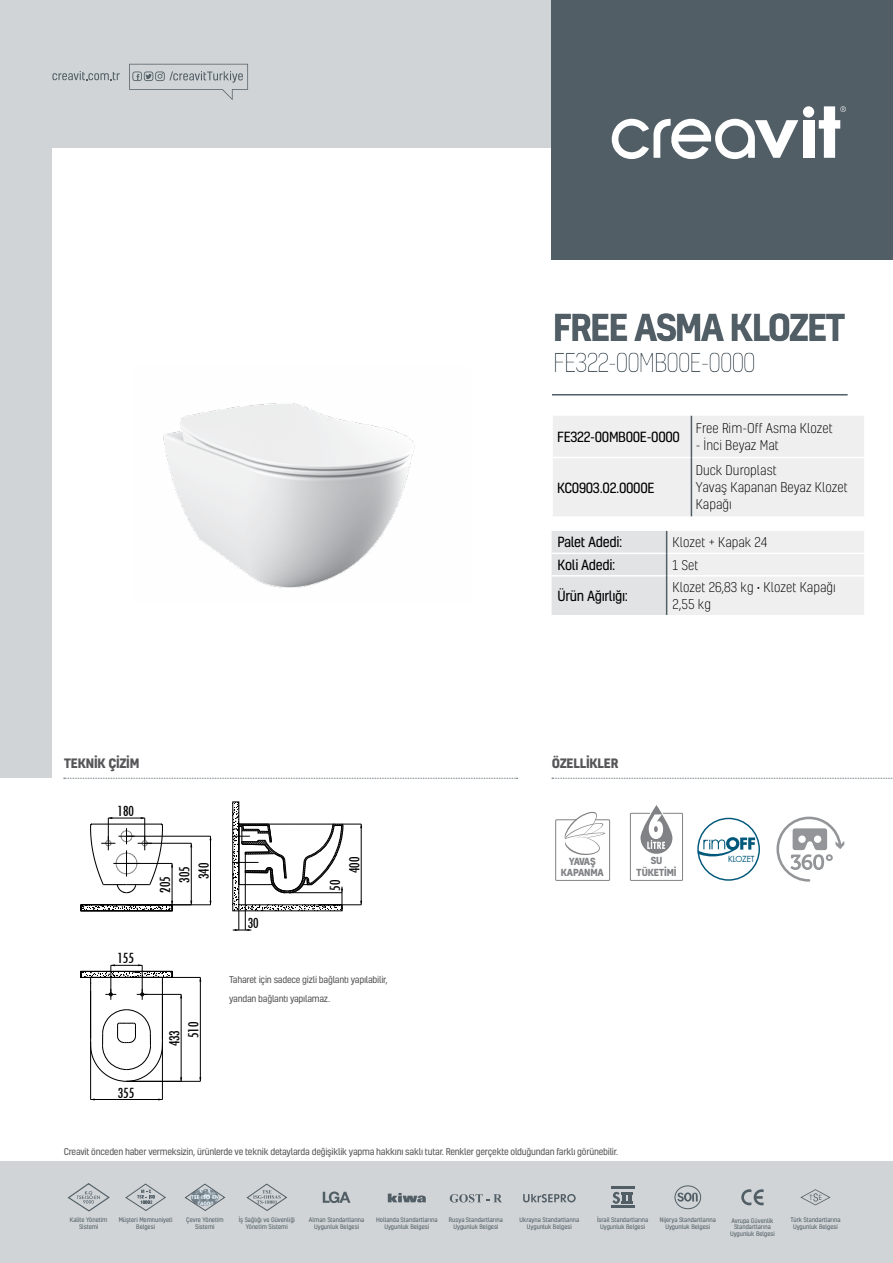
<style>
.page{position:relative;width:893px;height:1263px;background:#fff}
.page>*{position:absolute;margin:0;border:0;box-sizing:border-box;transform-origin:0 0}
.t1{font:700 36px "Kelson";letter-spacing:-.06em;color:#525e66}
.t2{font:300 25.2px "Kelson";letter-spacing:-.06em;color:#525e66}
.t3{font:13.5px "Kelson";letter-spacing:-.025em;color:#000}
.t4{font:13.35px/19.2px "Futura Condensed FH";color:#000}
.t5{font:300 12.9px/17.2px "Kelson";color:#000}
.t6{font:700 12.45px "Kelson";letter-spacing:-.025em;color:#565659}
.t7{font:700 9.45px/11.2px "Kelson";letter-spacing:-.02em;color:#808285;text-align:center}
.t8{font:9px/19.2px "Kelson";letter-spacing:-.025em;color:#565659}
.t9{font:7.95px "Futura Book FH";letter-spacing:-.025em;color:#00587b}
.t10{font:6px/6.6px "Kelson";color:#525e66;text-align:center}
</style>
<div class="page">
<div style="left:0;top:0;width:552px;height:778px;background:#d0d4d6"></div>
<div style="left:52px;top:148px;width:518px;height:636px;background:#fff"></div>
<svg style="left:552px;top:531px;width:312px;height:84px"></svg>
<hr style="left:666px;top:576px;width:1px;height:39px;background:#525e66">
<div style="left:552px;top:0;width:341px;height:259px;background:#525e66"></div>
<div style="left:803px;top:106px;width:11px;height:12px;background:#fff;border-radius:50%"></div>
<svg style="left:819px;top:106px;width:27px;height:52px"></svg>
<div style="left:803px;top:120px;width:11px;height:38px;background:#fff"></div>
<svg style="left:612px;top:119px;width:186px;height:40px"></svg>
<svg style="left:552px;top:778px;width:341px;height:1px"></svg>
<hr style="left:552px;top:394px;width:296px;height:1px;background:#525e66">
<div style="left:0;top:1161px;width:893px;height:102px;background:#d0d4d6"></div>
<svg style="left:68px;top:1183px;width:42px;height:28px"></svg>
<svg style="left:125px;top:1183px;width:41px;height:28px"></svg>
<svg style="left:184px;top:1183px;width:42px;height:28px"></svg>
<svg style="left:246px;top:1183px;width:41px;height:28px"></svg>
<svg style="left:323px;top:1191px;width:27px;height:12px"></svg>
<svg style="left:388px;top:1193px;width:38px;height:9px"></svg>
<svg style="left:450px;top:1194px;width:52px;height:8px"></svg>
<svg style="left:523px;top:1194px;width:53px;height:8px"></svg>
<hr style="left:611px;top:1205px;width:23px;height:3px;background:#525e66">
<svg style="left:612px;top:1191px;width:21px;height:13px"></svg>
<hr style="left:611px;top:1186px;width:23px;height:3px;background:#525e66">
<svg style="left:677px;top:1192px;width:21px;height:9px"></svg>
<div style="left:675px;top:1185px;width:26px;height:24px;border:1px solid #525e66;border-radius:50%"></div>
<svg style="left:800px;top:1189px;width:31px;height:16px"></svg>
<svg style="left:741px;top:1189px;width:23px;height:16px"></svg>
<div style="left:553px;top:416px;width:311px;height:100px;background:#efeff0"></div>
<hr style="left:553px;top:457px;width:138px;height:1px;background:#fff">
<hr style="left:692px;top:457px;width:172px;height:1px;background:#fff">
<hr style="left:691px;top:416px;width:1px;height:41px;background:#525e66">
<hr style="left:691px;top:457px;width:1px;height:59px;background:#525e66">
<svg style="left:52px;top:71px;width:68px;height:9px"></svg>
<svg style="left:129px;top:64px;width:119px;height:36px"></svg>
<img style="left:163px;top:403px;width:252px;height:185px">
<svg style="left:91px;top:1009px;width:72px;height:73px"></svg>
<hr style="left:162px;top:996px;width:1px;height:43px;background:#000">
<hr style="left:90px;top:977px;width:1px;height:68px;background:#000">
<hr style="left:142px;top:994px;width:39px;height:1px;background:#000">
<hr style="left:181px;top:994px;width:1px;height:87px;background:#000">
<hr style="left:127px;top:977px;width:73px;height:1px;background:#000">
<hr style="left:127px;top:1081px;width:73px;height:1px;background:#000">
<hr style="left:200px;top:977px;width:1px;height:104px;background:#000">
<hr style="left:162px;top:1042px;width:1px;height:57px;background:#000">
<hr style="left:90px;top:1042px;width:1px;height:57px;background:#000">
<hr style="left:91px;top:1099px;width:71px;height:1px;background:#000">
<svg style="left:80px;top:964px;width:93px;height:36px"></svg>
<svg style="left:64px;top:778px;width:454px;height:153px"></svg>
<div style="left:697px;top:818px;width:63px;height:63px;border:1px solid #00587b;border-radius:50%"></div>
<svg style="left:697px;top:837px;width:58px;height:23px"></svg>
<svg style="left:776px;top:817px;width:68px;height:65px"></svg>
<div style="left:630px;top:813px;width:53px;height:68px;border:1px solid #808285"></div>
<svg style="left:639px;top:805px;width:34px;height:49px"></svg>
<div style="left:555px;top:819px;width:55px;height:62px;border:1px solid #808285"></div>
<svg style="left:564px;top:812px;width:41px;height:43px"></svg>
<h1 class="t1" style="left:553px;top:301px;width:295px">FREE ASMA KLOZET</h1>
<h2 class="t2" style="left:553px;top:347px;width:205px">FE322-00MB00E-0000</h2>
<h3 class="t3" style="left:557px;top:427px;width:124px">FE322-00MB00E-0000</h3>
<h3 class="t3" style="left:557px;top:478px;width:99px">KC0903.02.0000E</h3>
<h3 class="t5" style="left:696px;top:419px;width:139px">Free Rim-Off Asma Klozet</h3>
<h3 class="t5" style="left:696px;top:436px;width:85px">- İnci Beyaz Mat</h3>
<h3 class="t5" style="left:696px;top:461px;width:154px">Duck Duroplast<br>Yavaş Kapanan Beyaz Klozet<br>Kapağı</h3>
<h3 class="t3" style="left:558px;top:533px;width:66px">Palet Adedi:</h3>
<h3 class="t5" style="left:673px;top:533px;width:96px">Klozet + Kapak 24</h3>
<h3 class="t3" style="left:558px;top:556px;width:59px">Koli Adedi:</h3>
<h3 class="t5" style="left:673px;top:556px;width:27px">1 Set</h3>
<h3 class="t3" style="left:558px;top:586px;width:72px">Ürün Ağırlığı:</h3>
<h3 class="t5" style="left:673px;top:578px;width:165px">Klozet 26,83 kg • Klozet Kapağı<br>2,55 kg</h3>
<h3 class="t6" style="left:64px;top:754px;width:77px">TEKNİK ÇİZİM</h3>
<h3 class="t6" style="left:552px;top:754px;width:68px">ÖZELLİKLER</h3>
<h3 class="t4" style="left:118px;top:801px;width:18px">180</h3>
<h3 class="t4" style="left:117px;top:949px;width:18px">155</h3>
<h3 class="t4" style="left:118px;top:1083px;width:18px">355</h3>
<h3 class="t4" style="left:155px;top:893px;width:18px;rotate:-90deg">205</h3>
<h3 class="t4" style="left:175px;top:883px;width:18px;rotate:-90deg">305</h3>
<h3 class="t4" style="left:194px;top:879px;width:18px;rotate:-90deg">340</h3>
<h3 class="t4" style="left:165px;top:1038px;width:18px;text-indent:-8px;rotate:-90deg">433<br>510</h3>
<h3 class="t4" style="left:248px;top:913px;width:12px">30</h3>
<h3 class="t4" style="left:325px;top:891px;width:12px;rotate:-90deg">50</h3>
<h3 class="t4" style="left:345px;top:873px;width:18px;rotate:-90deg">400</h3>
<h3 class="t8" style="left:229px;top:970px;width:160px">Taharet için sadece gizli bağlantı yapılabilir, yandan bağlantı yapılamaz.</h3>
<h3 class="t7" style="left:561px;top:855px;width:45px">YAVAŞ<br>KAPANMA</h3>
<h3 class="t7" style="left:636px;top:855px;width:42px">SU<br>TÜKETİMİ</h3>
<h3 class="t8" style="left:64px;top:1142px;width:556px">Creavit önceden haber vermeksizin, ürünlerde ve teknik detaylarda değişiklik yapma hakkını saklı tutar. Renkler gerçekte olduğundan farklı görünebilir.</h3>
<h3 class="t9" style="left:728px;top:853px;width:28px">KLOZET</h3>
<p class="t10" style="left:70px;top:1216px;width:39px">Kalite Yönetim<br>Sistemi</p>
<p class="t10" style="left:119px;top:1216px;width:55px">Müşteri Memnuniyeti<br>Belgesi</p>
<p class="t10" style="left:186px;top:1216px;width:39px">Çevre Yönetim<br>Sistemi</p>
<p class="t10" style="left:239px;top:1216px;width:58px">İş Sağlığı ve Güvenliği<br>Yönetim Sistemi</p>
<p class="t10" style="left:309px;top:1216px;width:57px">Alman Standartlarına<br>Uygunluk Belgesi</p>
<p class="t10" style="left:376px;top:1216px;width:63px">Hollanda Standartlarına<br>Uygunluk Belgesi</p>
<p class="t10" style="left:449px;top:1216px;width:55px">Rusya Standartlarına<br>Uygunluk Belgesi</p>
<p class="t10" style="left:519px;top:1216px;width:61px">Ukrayna Standartlarına<br>Uygunluk Belgesi</p>
<p class="t10" style="left:597px;top:1216px;width:53px">İsrail Standartlarına<br>Uygunluk Belgesi</p>
<p class="t10" style="left:660px;top:1216px;width:58px">Nijerya Standartlarına<br>Uygunluk Belgesi</p>
<p class="t10" style="left:790px;top:1216px;width:52px">Türk Standartlarına<br>Uygunluk Belgesi</p>
<p class="t10" style="left:730px;top:1217px;width:46px">Avrupa Güvenlik<br>Standartlarına<br>Uygunluk Belgesi</p>
</div>
